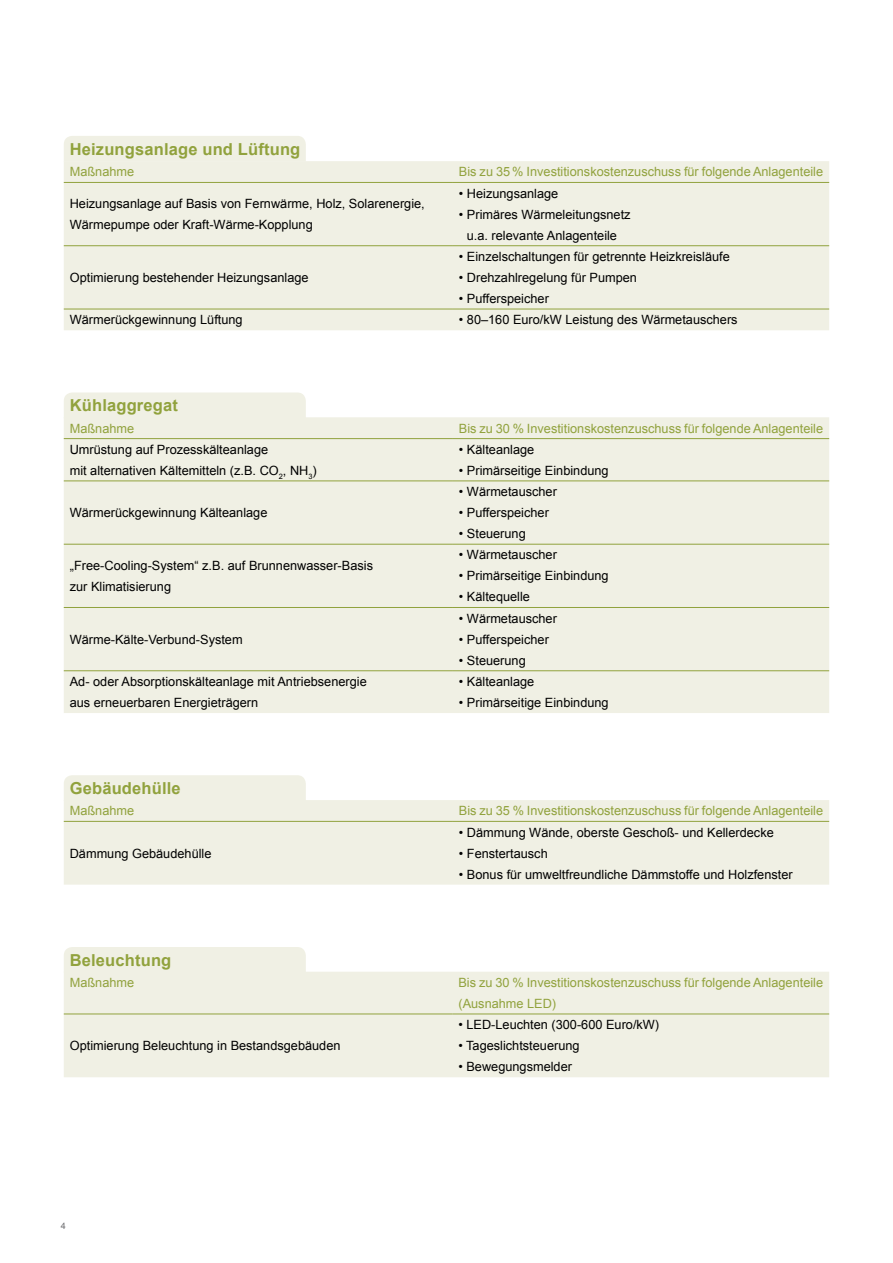
<style>
.page{position:relative;width:893px;height:1263px;background:#fff}
.page>*{position:absolute;margin:0;border:0;box-sizing:border-box;transform-origin:0 0}
.t1{font:700 16.5px "Arial";letter-spacing:.01em;color:#91a23d}
.t2{font:12.75px/21px "Arial";color:#000}
.t3{font:12.75px/21px "Arial";color:#91a23d}
.t4{font:9px "Arial";color:#6d6e71}
</style>
<div class="page">
<div style="left:64px;top:136px;width:242px;height:25px;background:#f0f0e4"></div>
<div style="left:64px;top:392px;width:242px;height:25px;background:#f0f0e4"></div>
<div style="left:64px;top:775px;width:242px;height:25px;background:#f0f0e4"></div>
<div style="left:64px;top:947px;width:242px;height:25px;background:#f0f0e4"></div>
<div style="left:64px;top:161px;width:765px;height:169px;background:#f0f0e4"></div>
<hr style="left:64px;top:182px;width:389px;height:1px;background:#91a23d">
<hr style="left:453px;top:182px;width:376px;height:1px;background:#91a23d">
<hr style="left:64px;top:245px;width:389px;height:1px;background:#91a23d">
<hr style="left:453px;top:245px;width:376px;height:1px;background:#91a23d">
<hr style="left:64px;top:309px;width:389px;height:1px;background:#91a23d">
<hr style="left:453px;top:309px;width:376px;height:1px;background:#91a23d">
<div style="left:64px;top:417px;width:765px;height:296px;background:#f0f0e4"></div>
<hr style="left:64px;top:438px;width:389px;height:1px;background:#91a23d">
<hr style="left:453px;top:438px;width:376px;height:1px;background:#91a23d">
<hr style="left:64px;top:481px;width:389px;height:1px;background:#91a23d">
<hr style="left:453px;top:481px;width:376px;height:1px;background:#91a23d">
<hr style="left:64px;top:544px;width:389px;height:1px;background:#91a23d">
<hr style="left:453px;top:544px;width:376px;height:1px;background:#91a23d">
<hr style="left:64px;top:607px;width:389px;height:1px;background:#91a23d">
<hr style="left:453px;top:607px;width:376px;height:1px;background:#91a23d">
<hr style="left:64px;top:670px;width:389px;height:1px;background:#91a23d">
<hr style="left:453px;top:670px;width:376px;height:1px;background:#91a23d">
<div style="left:64px;top:800px;width:765px;height:85px;background:#f0f0e4"></div>
<hr style="left:64px;top:821px;width:389px;height:1px;background:#91a23d">
<hr style="left:453px;top:821px;width:376px;height:1px;background:#91a23d">
<div style="left:64px;top:972px;width:765px;height:105px;background:#f0f0e4"></div>
<hr style="left:64px;top:1014px;width:388px;height:1px;background:#91a23d">
<hr style="left:452px;top:1014px;width:377px;height:1px;background:#91a23d">
<p class="t1" style="left:70px;top:138px;width:232px">Heizungsanlage und Lüftung</p>
<p class="t3" style="left:70px;top:162px;width:66px">Maßnahme</p>
<p class="t3" style="left:459px;top:162px;width:366px">Bis zu 35 % Investitionskostenzuschuss für folgende Anlagenteile</p>
<p class="t2" style="left:70px;top:193px;width:357px">Heizungsanlage auf Basis von Fernwärme, Holz, Solarenergie,<br>Wärmepumpe oder Kraft-Wärme-Kopplung</p>
<p class="t2" style="left:459px;top:183px;width:101px">• Heizungsanlage</p>
<p class="t2" style="left:459px;top:204px;width:173px;text-align:center">• Primäres Wärmeleitungsnetz u.a. relevante Anlagenteile</p>
<p class="t2" style="left:70px;top:267px;width:240px">Optimierung bestehender Heizungsanlage</p>
<p class="t2" style="left:459px;top:246px;width:272px">• Einzelschaltungen für getrennte Heizkreisläufe</p>
<p class="t2" style="left:459px;top:267px;width:180px">• Drehzahlregelung für Pumpen</p>
<p class="t2" style="left:459px;top:288px;width:91px">• Pufferspeicher</p>
<p class="t2" style="left:70px;top:309px;width:174px">Wärmerückgewinnung Lüftung</p>
<p class="t2" style="left:459px;top:309px;width:280px">• 80–160 Euro/kW Leistung des Wärmetauschers</p>
<p class="t1" style="left:70px;top:395px;width:110px">Kühlaggregat</p>
<p class="t3" style="left:70px;top:418px;width:66px">Maßnahme</p>
<p class="t3" style="left:459px;top:418px;width:366px">Bis zu 30 % Investitionskostenzuschuss für folgende Anlagenteile</p>
<p class="t2" style="left:70px;top:439px;width:249px">Umrüstung auf Prozesskälteanlage<br>mit alternativen Kältemitteln (z.B. CO<sub>2</sub>, NH<sub>3</sub>)</p>
<p class="t2" style="left:459px;top:439px;width:77px">• Kälteanlage</p>
<p class="t2" style="left:459px;top:460px;width:151px">• Primärseitige Einbindung</p>
<p class="t2" style="left:70px;top:502px;width:199px">Wärmerückgewinnung Kälteanlage</p>
<p class="t2" style="left:70px;top:555px;width:305px">„Free-Cooling-System“ z.B. auf Brunnenwasser-Basis zur Klimatisierung</p>
<p class="t2" style="left:70px;top:629px;width:174px">Wärme-Kälte-Verbund-System</p>
<p class="t2" style="left:459px;top:481px;width:99px">• Wärmetauscher</p>
<p class="t2" style="left:459px;top:502px;width:91px">• Pufferspeicher</p>
<p class="t2" style="left:459px;top:523px;width:68px">• Steuerung</p>
<p class="t2" style="left:459px;top:545px;width:99px">• Wärmetauscher</p>
<p class="t2" style="left:459px;top:566px;width:151px">• Primärseitige Einbindung</p>
<p class="t2" style="left:459px;top:587px;width:73px">• Kältequelle</p>
<p class="t2" style="left:459px;top:608px;width:99px">• Wärmetauscher</p>
<p class="t2" style="left:459px;top:629px;width:91px">• Pufferspeicher</p>
<p class="t2" style="left:459px;top:650px;width:68px">• Steuerung</p>
<p class="t2" style="left:70px;top:671px;width:298px">Ad- oder Absorptionskälteanlage mit Antriebsenergie aus erneuerbaren Energieträgern</p>
<p class="t2" style="left:459px;top:671px;width:77px">• Kälteanlage</p>
<p class="t2" style="left:459px;top:692px;width:151px">• Primärseitige Einbindung</p>
<p class="t1" style="left:70px;top:777px;width:112px">Gebäudehülle</p>
<p class="t3" style="left:70px;top:800px;width:66px">Maßnahme</p>
<p class="t3" style="left:459px;top:800px;width:366px">Bis zu 35 % Investitionskostenzuschuss für folgende Anlagenteile</p>
<p class="t2" style="left:70px;top:843px;width:143px">Dämmung Gebäudehülle</p>
<p class="t2" style="left:459px;top:822px;width:316px">• Dämmung Wände, oberste Geschoß- und Kellerdecke</p>
<p class="t2" style="left:459px;top:843px;width:90px">• Fenstertausch</p>
<p class="t2" style="left:459px;top:864px;width:335px">• Bonus für umweltfreundliche Dämmstoffe und Holzfenster</p>
<p class="t1" style="left:70px;top:949px;width:103px">Beleuchtung</p>
<p class="t3" style="left:70px;top:972px;width:66px">Maßnahme</p>
<p class="t3" style="left:458px;top:972px;width:366px">Bis zu 30 % Investitionskostenzuschuss für folgende Anlagenteile (Ausnahme LED)</p>
<p class="t2" style="left:70px;top:1035px;width:272px">Optimierung Beleuchtung in Bestandsgebäuden</p>
<p class="t2" style="left:458px;top:1014px;width:202px">• LED-Leuchten (300-600 Euro/kW)</p>
<p class="t2" style="left:458px;top:1035px;width:123px">• Tageslichtsteuerung</p>
<p class="t2" style="left:458px;top:1056px;width:115px">• Bewegungsmelder</p>
<p class="t4" style="left:61px;top:1220px;width:7px">4</p>
</div>
